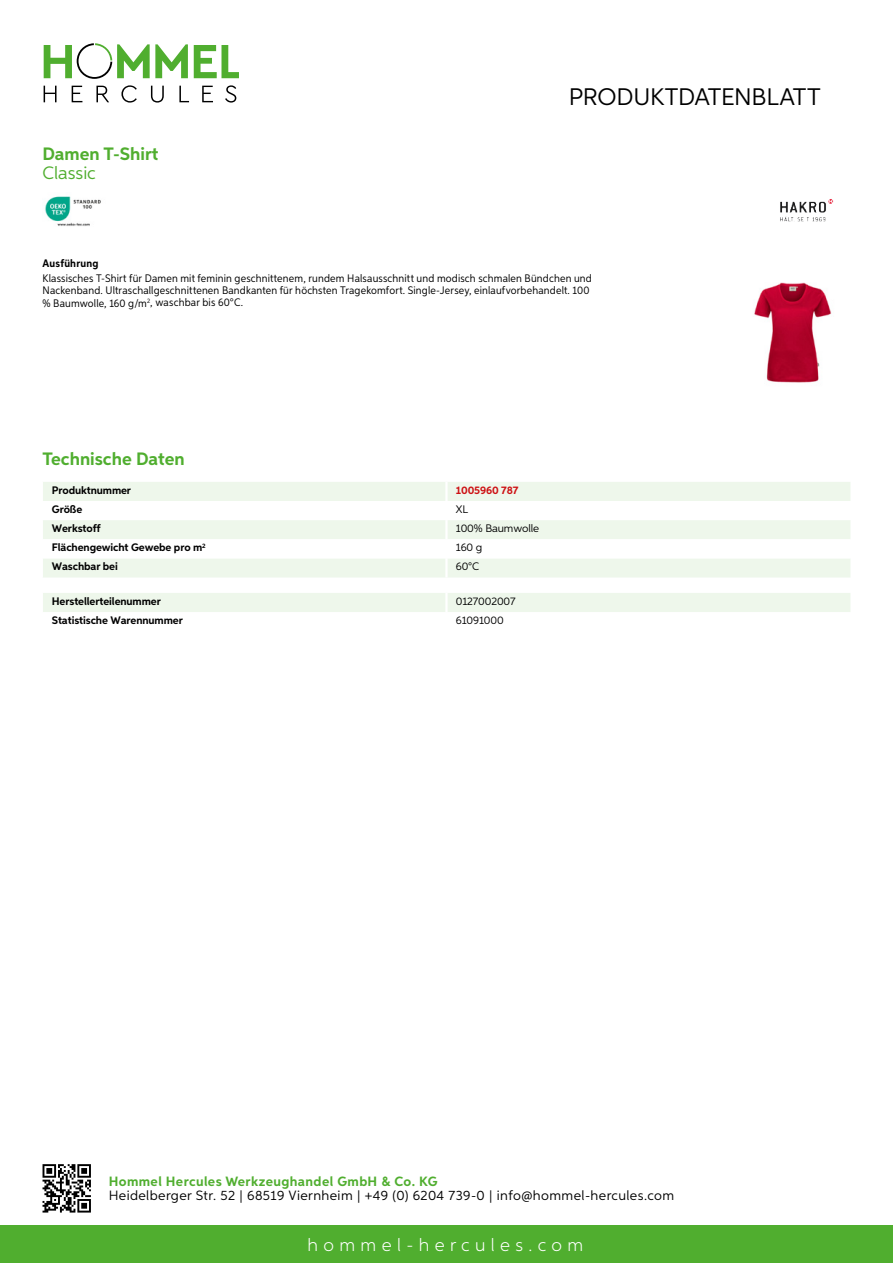
<style>
.page{position:relative;width:893px;height:1263px;background:#fff}
.page>*{position:absolute;margin:0;border:0;box-sizing:border-box;transform-origin:0 0}
.t1{font:24px "Aspira";letter-spacing:-.01em;color:#000}
.t2{font:700 18px "Aspira";color:#50ae2f}
.t3{font:300 18px "Aspira";letter-spacing:.3em;color:#fff}
.t4{font:18px "Aspira";color:#50ae2f}
.t5{font:13.5px "Aspira";letter-spacing:.03em;color:#000}
.t6{font:700 13.5px "Aspira";letter-spacing:.03em;color:#50ae2f}
.t7{font:10.95px/12px "Aspira Nar";letter-spacing:.015em;color:#000}
.t8{font:700 10.95px "Aspira";letter-spacing:-.01em;color:#000}
.t9{font:10.95px "Aspira";letter-spacing:-.01em;color:#000}
.t10{font:700 10.95px "Aspira";letter-spacing:-.01em;color:#cd1013}
.t11{font:700 10.95px "Aspira Nar";letter-spacing:.02em;color:#000}
</style>
<div class="page">
<div style="left:0;top:1226px;width:893px;height:37px;background:#50ae2f"></div>
<svg style="left:43px;top:1164px;width:48px;height:48px"></svg>
<svg style="left:194px;top:45px;width:45px;height:33px"></svg>
<svg style="left:44px;top:43px;width:144px;height:36px"></svg>
<svg style="left:44px;top:86px;width:13px;height:16px"></svg>
<svg style="left:72px;top:86px;width:10px;height:16px"></svg>
<svg style="left:96px;top:86px;width:13px;height:16px"></svg>
<svg style="left:121px;top:85px;width:16px;height:18px"></svg>
<svg style="left:151px;top:86px;width:13px;height:17px"></svg>
<svg style="left:179px;top:86px;width:10px;height:16px"></svg>
<svg style="left:202px;top:86px;width:11px;height:16px"></svg>
<svg style="left:225px;top:85px;width:11px;height:18px"></svg>
<div style="left:43px;top:482px;width:807px;height:95px;background:#eef7eb"></div>
<svg style="left:43px;top:501px;width:807px;height:57px"></svg>
<hr style="left:445px;top:482px;width:3px;height:19px;background:#fff">
<hr style="left:445px;top:501px;width:3px;height:19px;background:#fff">
<hr style="left:445px;top:520px;width:3px;height:19px;background:#fff">
<hr style="left:445px;top:539px;width:3px;height:19px;background:#fff">
<hr style="left:445px;top:558px;width:3px;height:19px;background:#fff">
<div style="left:43px;top:593px;width:807px;height:19px;background:#eef7eb"></div>
<img style="left:45px;top:196px;width:56px;height:30px">
<img style="left:754px;top:282px;width:78px;height:101px">
<img style="left:780px;top:199px;width:54px;height:23px">
<h2 class="t2" style="left:43px;top:142px;width:118px">Damen T-Shirt</h2>
<h2 class="t4" style="left:43px;top:162px;width:55px">Classic</h2>
<h1 class="t1" style="left:569px;top:82px;width:253px">Produktdatenblatt</h1>
<p class="t11" style="left:43px;top:257px;width:58px">Ausführung</p>
<p class="t7" style="left:43px;top:273px;width:551px">Klassisches T-Shirt für Damen mit feminin geschnittenem, rundem Halsausschnitt und modisch schmalen Bündchen und<br>Nackenband. Ultraschallgeschnittenen Bandkanten für höchsten Tragekomfort. Single-Jersey, einlaufvorbehandelt. 100 % Baumwolle, 160 g/m<sup>2</sup>, waschbar bis 60°C.</p>
<h2 class="t2" style="left:43px;top:448px;width:144px">Technische Daten</h2>
<p class="t8" style="left:52px;top:483px;width:81px">Produktnummer</p>
<p class="t10" style="left:456px;top:483px;width:64px">1005960 787</p>
<p class="t8" style="left:52px;top:502px;width:32px">Größe</p>
<p class="t9" style="left:456px;top:502px;width:13px">XL</p>
<p class="t8" style="left:52px;top:521px;width:50px">Werkstoff</p>
<p class="t9" style="left:456px;top:522px;width:85px">100% Baumwolle</p>
<p class="t8" style="left:52px;top:541px;width:155px">Flächengewicht Gewebe pro m<sup>2</sup></p>
<p class="t9" style="left:456px;top:541px;width:28px">160 g</p>
<p class="t8" style="left:52px;top:560px;width:68px">Waschbar bei</p>
<p class="t9" style="left:456px;top:560px;width:25px">60°C</p>
<p class="t8" style="left:52px;top:594px;width:111px">Herstellerteilenummer</p>
<p class="t9" style="left:456px;top:594px;width:61px">0127002007</p>
<p class="t8" style="left:52px;top:613px;width:132px">Statistische Warennummer</p>
<p class="t9" style="left:456px;top:613px;width:49px">61091000</p>
<p class="t6" style="left:109px;top:1172px;width:330px">Hommel Hercules Werkzeughandel GmbH &amp; Co. KG</p>
<p class="t5" style="left:109px;top:1187px;width:567px">Heidelberger Str. 52 | 68519 Viernheim | +49 (0) 6204 739-0 | info@hommel-hercules.com</p>
<h2 class="t3" style="left:307px;top:1234px;width:277px">hommel-hercules.com</h2>
</div>
